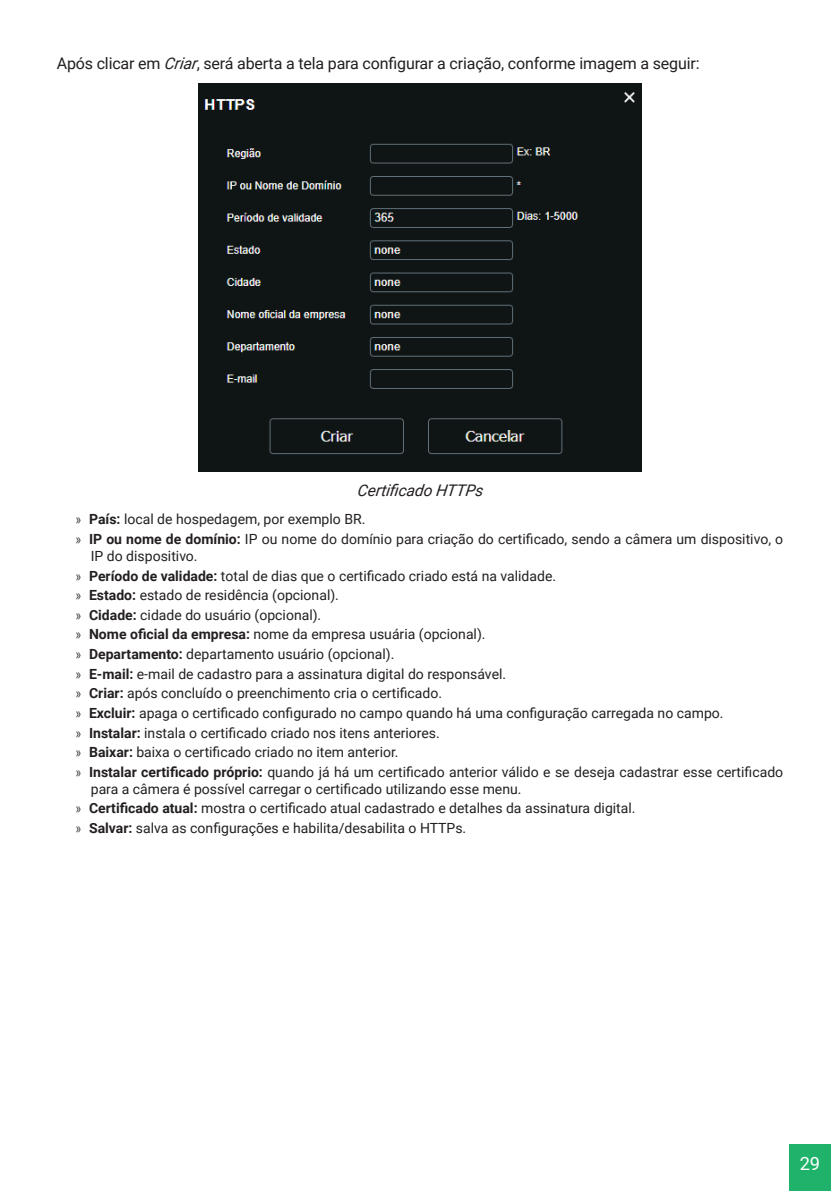
<style>
.page{position:relative;width:840px;height:1191px;background:#fff}
.page>*{position:absolute;margin:0;border:0;box-sizing:border-box;transform-origin:0 0}
.t1{font:18.2px "Roboto";color:#fff}
._0__Corpo_de_texto{font:16px "Roboto";letter-spacing:-.01em;color:#231f20}
._7__Legenda{font:italic 16px "Roboto";color:#231f20}
.t2{font:14px/16.8px "Roboto";color:#231f20}
.s1{font-style:italic}
.s2{font-family:"Frutiger LT Std";font-weight:300;font-stretch:condensed}
.s3{font-weight:700}
</style>
<div class="page">
<div style="left:788px;top:1144px;width:42px;height:47px;background:#1eb26a"></div>
<div style="left:198px;top:83px;width:443px;height:388px;background:#0f1414"></div>
<p class="_0__Corpo_de_texto" style="left:57px;top:52px;width:644px">Após clicar em <span class="s1">Criar</span>, será aberta a tela para configurar a criação, conforme imagem a seguir:</p>
<p class="_7__Legenda" style="left:357px;top:479px;width:130px">Certificado HTTPs</p>
<p class="t2" style="left:75px;top:510px;width:291px"><span class="s2">»</span> <span class="s3">País:</span> local de hospedagem, por exemplo BR.</p>
<p class="t2" style="left:91px;top:530px;width:693px;text-indent:-16px"><span class="s2">»</span> <span class="s3">IP ou nome de domínio:</span> IP ou nome do domínio para criação do certificado, sendo a câmera um dispositivo, o<br>IP do dispositivo.</p>
<p class="t2" style="left:75px;top:566px;width:482px"><span class="s2">»</span> <span class="s3">Período de validade:</span> total de dias que o certificado criado está na validade.</p>
<p class="t2" style="left:75px;top:586px;width:265px"><span class="s2">»</span> <span class="s3">Estado:</span> estado de residência (opcional).</p>
<p class="t2" style="left:75px;top:606px;width:247px"><span class="s2">»</span> <span class="s3">Cidade:</span> cidade do usuário (opcional).</p>
<p class="t2" style="left:75px;top:625px;width:411px"><span class="s2">»</span> <span class="s3">Nome oficial da empresa:</span> nome da empresa usuária (opcional).</p>
<p class="t2" style="left:75px;top:645px;width:320px"><span class="s2">»</span> <span class="s3">Departamento:</span> departamento usuário (opcional).</p>
<p class="t2" style="left:75px;top:665px;width:432px"><span class="s2">»</span> <span class="s3">E-mail:</span> e-mail de cadastro para a assinatura digital do responsável.</p>
<p class="t2" style="left:75px;top:684px;width:368px"><span class="s2">»</span> <span class="s3">Criar:</span> após concluído o preenchimento cria o certificado.</p>
<p class="t2" style="left:75px;top:704px;width:649px"><span class="s2">»</span> <span class="s3">Excluir:</span> apaga o certificado configurado no campo quando há uma configuração carregada no campo.</p>
<p class="t2" style="left:75px;top:724px;width:366px"><span class="s2">»</span> <span class="s3">Instalar:</span> instala o certificado criado nos itens anteriores.</p>
<p class="t2" style="left:75px;top:743px;width:325px"><span class="s2">»</span> <span class="s3">Baixar:</span> baixa o certificado criado no item anterior.</p>
<p class="t2" style="left:91px;top:763px;width:693px;text-indent:-16px"><span class="s2">»</span> <span class="s3">Instalar certificado próprio:</span> quando já há um certificado anterior válido e se deseja cadastrar esse certificado para a câmera é possível carregar o certificado utilizando esse menu.</p>
<p class="t2" style="left:75px;top:799px;width:561px"><span class="s2">»</span> <span class="s3">Certificado atual:</span> mostra o certificado atual cadastrado e detalhes da assinatura digital.</p>
<p class="t2" style="left:75px;top:819px;width:392px"><span class="s2">»</span> <span class="s3">Salvar:</span> salva as configurações e habilita/desabilita o HTTPs.</p>
<h1 class="t1" style="left:799px;top:1151px;width:22px">29</h1>
</div>
